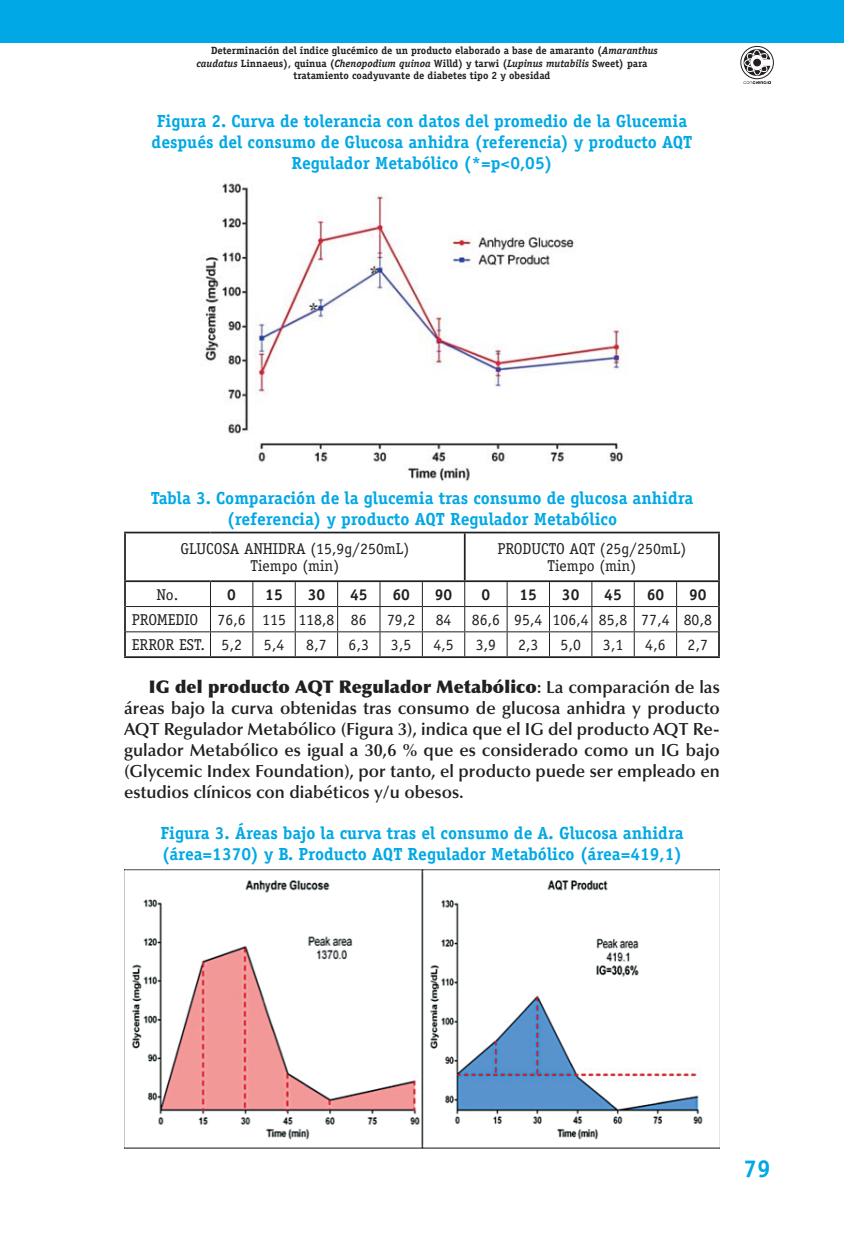
<style>
.page{position:relative;width:844px;height:1241px;background:#fff}
.page>*{position:absolute;margin:0;border:0;box-sizing:border-box;transform-origin:0 0}
.t1{font:700 24.5px "Officina Serif Std";color:#00a8e5}
.t2{font:700 17.5px/21px "Officina Serif Std";color:#00a8e5;text-align:center}
.t3{font:600 17.5px/21px "Optima LT Std";color:#231f20;text-align:justify}
.t4{font:15.75px/17.5px "Officina Serif Std";color:#231f20;text-align:center}
.t5{font:700 15.75px "Officina Serif Std";color:#231f20}
.t6{font:700 10.5px "Officina Serif Std";color:#231f20}
.t7{font:italic 700 10.5px "Officina Serif Std";color:#231f20}
.s1{font-style:italic}
.s2{font-style:normal}
.s3{font-weight:900}
</style>
<div class="page">
<div style="left:0;top:0;width:843px;height:42px;background:#00a8e5"></div>
<svg style="left:740px;top:46px;width:33px;height:33px"></svg>
<div style="left:740px;top:46px;width:33px;height:33px;border:1px solid #231f20;border-radius:50%"></div>
<svg style="left:743px;top:49px;width:27px;height:35px"></svg>
<img style="left:204px;top:183px;width:419px;height:298px">
<hr style="left:124px;top:531px;width:86px;height:2px;background:#231f20">
<hr style="left:124px;top:533px;width:2px;height:47px;background:#231f20">
<hr style="left:210px;top:531px;width:297px;height:2px;background:#231f20">
<hr style="left:463px;top:533px;width:2px;height:47px;background:#231f20">
<hr style="left:507px;top:531px;width:212px;height:2px;background:#231f20">
<hr style="left:718px;top:533px;width:1px;height:47px;background:#231f20">
<hr style="left:124px;top:580px;width:86px;height:2px;background:#231f20">
<hr style="left:124px;top:582px;width:2px;height:24px;background:#231f20">
<hr style="left:210px;top:580px;width:509px;height:2px;background:#231f20">
<hr style="left:124px;top:606px;width:2px;height:25px;background:#231f20">
<hr style="left:124px;top:631px;width:2px;height:25px;background:#231f20">
<svg style="left:718px;top:582px;width:1px;height:74px"></svg>
<hr style="left:124px;top:656px;width:595px;height:2px;background:#231f20">
<hr style="left:126px;top:606px;width:127px;height:1px;background:#231f20">
<hr style="left:253px;top:606px;width:42px;height:1px;background:#231f20">
<hr style="left:295px;top:606px;width:42px;height:1px;background:#231f20">
<hr style="left:337px;top:606px;width:43px;height:1px;background:#231f20">
<hr style="left:380px;top:606px;width:42px;height:1px;background:#231f20">
<hr style="left:422px;top:606px;width:42px;height:1px;background:#231f20">
<hr style="left:464px;top:606px;width:43px;height:1px;background:#231f20">
<hr style="left:507px;top:606px;width:42px;height:1px;background:#231f20">
<hr style="left:549px;top:606px;width:42px;height:1px;background:#231f20">
<hr style="left:591px;top:606px;width:43px;height:1px;background:#231f20">
<hr style="left:634px;top:606px;width:42px;height:1px;background:#231f20">
<hr style="left:676px;top:606px;width:42px;height:1px;background:#231f20">
<hr style="left:126px;top:631px;width:127px;height:1px;background:#231f20">
<svg style="left:210px;top:582px;width:1px;height:74px"></svg>
<hr style="left:253px;top:631px;width:42px;height:1px;background:#231f20">
<svg style="left:252px;top:582px;width:1px;height:74px"></svg>
<hr style="left:295px;top:631px;width:42px;height:1px;background:#231f20">
<svg style="left:295px;top:582px;width:1px;height:74px"></svg>
<hr style="left:337px;top:631px;width:43px;height:1px;background:#231f20">
<svg style="left:337px;top:582px;width:1px;height:74px"></svg>
<hr style="left:380px;top:631px;width:42px;height:1px;background:#231f20">
<svg style="left:379px;top:582px;width:1px;height:74px"></svg>
<hr style="left:422px;top:631px;width:42px;height:1px;background:#231f20">
<svg style="left:422px;top:582px;width:1px;height:74px"></svg>
<hr style="left:464px;top:631px;width:43px;height:1px;background:#231f20">
<svg style="left:464px;top:582px;width:1px;height:74px"></svg>
<hr style="left:507px;top:631px;width:42px;height:1px;background:#231f20">
<svg style="left:506px;top:582px;width:1px;height:74px"></svg>
<hr style="left:549px;top:631px;width:42px;height:1px;background:#231f20">
<svg style="left:549px;top:582px;width:1px;height:74px"></svg>
<hr style="left:591px;top:631px;width:43px;height:1px;background:#231f20">
<svg style="left:591px;top:582px;width:1px;height:74px"></svg>
<hr style="left:634px;top:631px;width:42px;height:1px;background:#231f20">
<svg style="left:633px;top:582px;width:1px;height:74px"></svg>
<hr style="left:676px;top:631px;width:42px;height:1px;background:#231f20">
<svg style="left:676px;top:582px;width:1px;height:74px"></svg>
<img style="left:124px;top:869px;width:595px;height:279px">
<p class="t6" style="left:211px;top:47px;width:448px">Determinación del índice glucémico de un producto elaborado a base de amaranto (<span class="s1">Amaranthus</span></p>
<p class="t7" style="left:196px;top:59px;width:452px">caudatus <span class="s2">Linnaeus), quinua (</span>Chenopodium quinoa <span class="s2">Willd) y tarwi (</span>Lupinus mutabilis <span class="s2">Sweet) para</span></p>
<p class="t6" style="left:293px;top:72px;width:258px">tratamiento coadyuvante de diabetes tipo 2 y obesidad</p>
<p class="t2" style="left:151px;top:112px;width:542px">Figura 2. Curva de tolerancia con datos del promedio de la Glucemia después del consumo de Glucosa anhidra (referencia) y producto AQT<br>Regulador Metabólico (*=p&lt;0,05)</p>
<p class="t2" style="left:151px;top:489px;width:544px">Tabla 3. Comparación de la glucemia tras consumo de glucosa anhidra (referencia) y producto AQT Regulador Metabólico</p>
<p class="t4" style="left:180px;top:541px;width:230px">GLUCOSA ANHIDRA (15,9g/250mL)<br>Tiempo (min)</p>
<p class="t4" style="left:497px;top:541px;width:190px">PRODUCTO AQT (25g/250mL)<br>Tiempo (min)</p>
<p class="t4" style="left:157px;top:586px;width:23px">No.</p>
<p class="t5" style="left:227px;top:588px;width:10px">0</p>
<p class="t5" style="left:265px;top:588px;width:19px">15</p>
<p class="t5" style="left:307px;top:588px;width:19px">30</p>
<p class="t5" style="left:350px;top:588px;width:19px">45</p>
<p class="t5" style="left:392px;top:588px;width:19px">60</p>
<p class="t5" style="left:434px;top:588px;width:19px">90</p>
<p class="t5" style="left:481px;top:588px;width:10px">0</p>
<p class="t5" style="left:519px;top:588px;width:19px">15</p>
<p class="t5" style="left:561px;top:588px;width:19px">30</p>
<p class="t5" style="left:604px;top:588px;width:19px">45</p>
<p class="t5" style="left:646px;top:588px;width:19px">60</p>
<p class="t5" style="left:688px;top:588px;width:19px">90</p>
<p class="t4" style="left:132px;top:612px;width:236px">PROMEDIO 76,6 115 118,8 86</p>
<p class="t4" style="left:387px;top:612px;width:30px">79,2</p>
<p class="t4" style="left:435px;top:612px;width:17px">84</p>
<p class="t4" style="left:471px;top:612px;width:241px">86,6 95,4 106,4 85,8 77,4 80,8</p>
<p class="t4" style="left:132px;top:637px;width:111px">ERROR EST. 5,2</p>
<p class="t4" style="left:264px;top:637px;width:22px">5,4</p>
<p class="t4" style="left:306px;top:637px;width:22px">8,7</p>
<p class="t4" style="left:348px;top:637px;width:22px">6,3</p>
<p class="t4" style="left:391px;top:637px;width:22px">3,5</p>
<p class="t4" style="left:433px;top:637px;width:22px">4,5</p>
<p class="t4" style="left:475px;top:637px;width:22px">3,9</p>
<p class="t4" style="left:518px;top:637px;width:22px">2,3</p>
<p class="t4" style="left:560px;top:637px;width:22px">5,0</p>
<p class="t4" style="left:602px;top:637px;width:22px">3,1</p>
<p class="t4" style="left:645px;top:637px;width:22px">4,6</p>
<p class="t4" style="left:687px;top:637px;width:22px">2,7</p>
<p class="t3" style="left:124px;top:677px;width:597px;text-indent:25px"><span class="s3">IG del producto AQT Regulador Metabólico</span>: La comparación de las áreas bajo la curva obtenidas tras consumo de glucosa anhidra y producto AQT Regulador Metabólico (Figura 3), indica que el IG del producto AQT Re&shy;gulador Metabólico es igual a 30,6 % que es considerado como un IG bajo (Glycemic Index Foundation), por tanto, el producto puede ser empleado en estudios clínicos con diabéticos y/u obesos.</p>
<p class="t2" style="left:160px;top:824px;width:524px;text-align:left">Figura 3. Áreas bajo la curva tras el consumo de A. Glucosa anhidra (área=1370) y B. Producto AQT Regulador Metabólico (área=419,1)</p>
<h1 class="t1" style="left:743px;top:1158px;width:29px">79</h1>
</div>
